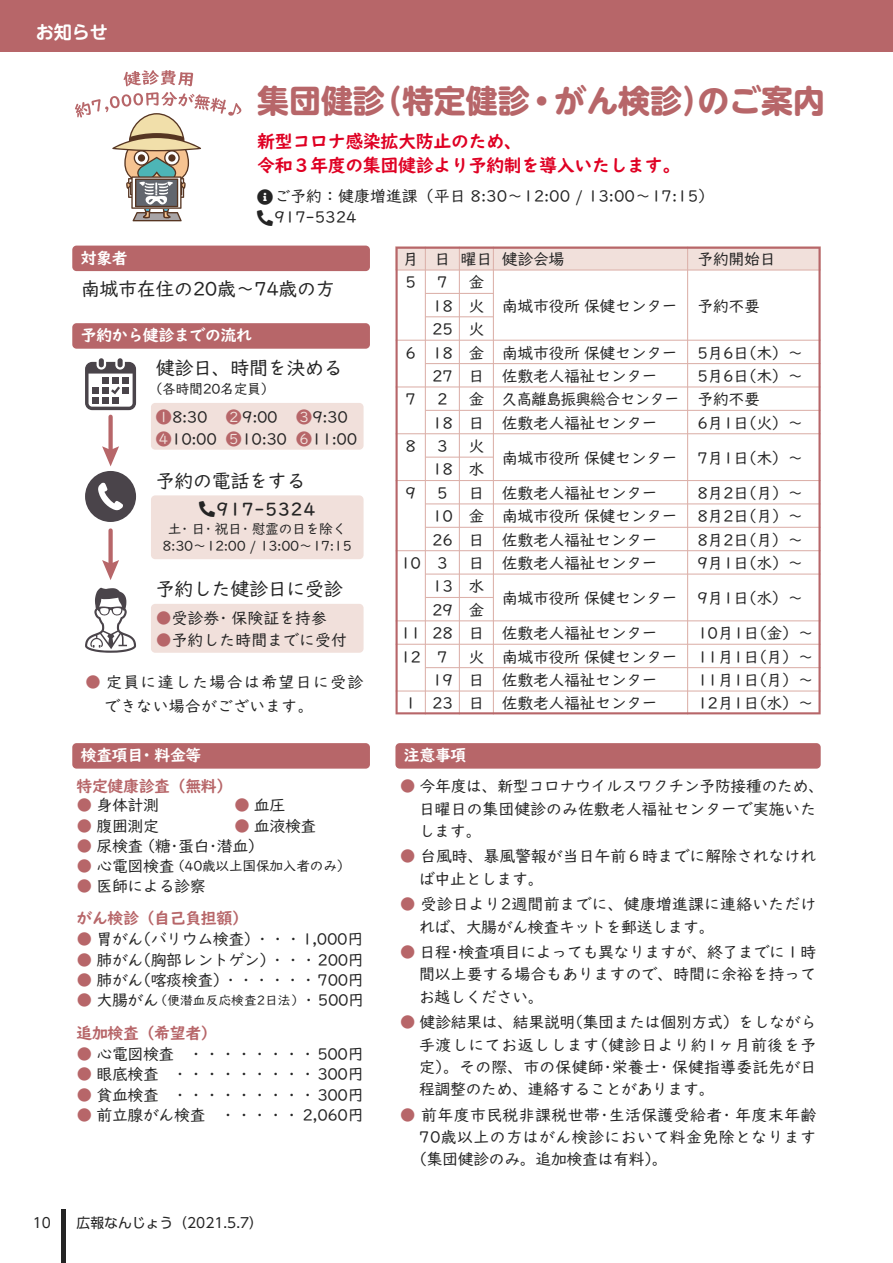
<style>
.page{position:relative;width:893px;height:1263px;background:#fff}
.page>*{position:absolute;margin:0;border:0;box-sizing:border-box;transform-origin:0 0}
.t1{font:700 31.95px "UD Shin M Go Pr 6 N";color:#b76669}
.t2{font:19.2px "UD Digi Kyokasho Pro N";letter-spacing:-.025em;color:#242424}
.t3{font:700 18px/23.4px "UD Digi Kyokasho Pro N";letter-spacing:-.025em;color:#df0023}
.t4{font:500 18px "UD Digi Kyokasho Pro N";letter-spacing:.025em;color:#242424}
.t5{font:700 18px "UD Shin M Go Pr 6 N De";color:#fff}
.t6{font:15.9px/22.4px "UD Digi Kyokasho Pro N";letter-spacing:-.025em;color:#242424}
.t7{font:15.9px/21.3px "UD Digi Kyokasho Pro N";color:#242424}
.t8{font:15.9px/22.4px "UD Digi Kyokasho Pro N";letter-spacing:.005em;color:#242424}
.t9{font:15.9px/22.4px "UD Digi Kyokasho Pro N";letter-spacing:-.005em;color:#242424}
.t10{font:700 15.9px "UD Digi Kyokasho Pro N";letter-spacing:-.025em;color:#b76669}
.t11{font:15.9px/23.4px "UD Digi Kyokasho Pro N";letter-spacing:.08em;color:#242424}
.t12{font:15.9px "UD Digi Kyokasho Pro N";letter-spacing:.02em;color:#242424}
.t13{font:700 15.9px "UD Digi Kyokasho Pro N";letter-spacing:-.025em;color:#fff}
.t14{font:15.9px "UD Digi Kyokasho Pro N";letter-spacing:.025em;color:#242424}
.t15{font:13.8px/17px "UD Digi Kyokasho Pro N";letter-spacing:-.025em;color:#242424;text-align:center}
.t16{font:13.8px "UD Shin Go Pr 6 N";color:#242424}
.t17{font:12.75px "UD Digi Kyokasho Pro N";color:#242424}
.s1{color:#b76669}
.s2{font-size:15.9px;color:#b76669}
.s3{font-size:15.9px}
</style>
<div class="page">
<div style="left:0;top:0;width:893px;height:51px;background:#b76669"></div>
<hr style="left:892px;top:0;width:1px;height:51px;background:#54abb5">
<svg style="left:396px;top:247px;width:425px;height:467px"></svg>
<svg style="left:85px;top:588px;width:51px;height:65px"></svg>
<div style="left:99px;top:358px;width:5px;height:9px;background:#4a444a;border-radius:3px"></div>
<div style="left:118px;top:358px;width:5px;height:9px;background:#4a444a;border-radius:3px"></div>
<svg style="left:85px;top:362px;width:51px;height:48px"></svg>
<div style="left:122px;top:387px;width:7px;height:6px;background:#4a444a"></div>
<div style="left:112px;top:397px;width:7px;height:6px;background:#4a444a"></div>
<div style="left:102px;top:377px;width:7px;height:6px;background:#4a444a"></div>
<div style="left:72px;top:323px;width:298px;height:26px;background:#b76669;border-radius:4px"></div>
<div style="left:72px;top:743px;width:298px;height:26px;background:#b76669;border-radius:4px"></div>
<div style="left:395px;top:743px;width:426px;height:26px;background:#b76669;border-radius:4px"></div>
<div style="left:72px;top:246px;width:298px;height:25px;background:#b76669;border-radius:4px"></div>
<div style="left:151px;top:403px;width:213px;height:47px;background:#f1e0db;border-radius:4px"></div>
<div style="left:151px;top:495px;width:213px;height:64px;background:#f1e0db;border-radius:4px"></div>
<div style="left:151px;top:604px;width:213px;height:49px;background:#f1e0db;border-radius:4px"></div>
<div style="left:108px;top:417px;width:5px;height:36px;background:#b76669"></div>
<svg style="left:85px;top:446px;width:51px;height:76px"></svg>
<div style="left:108px;top:530px;width:5px;height:36px;background:#b76669"></div>
<svg style="left:102px;top:560px;width:17px;height:20px"></svg>
<svg style="left:124px;top:70px;width:69px;height:16px"></svg>
<svg style="left:75px;top:92px;width:166px;height:129px"></svg>
<hr style="left:62px;top:1210px;width:4px;height:53px;background:#242424">
<p class="t5" style="left:36px;top:17px;width:74px">お知らせ</p>
<h1 class="t1" style="left:257px;top:73px;width:569px">集団健診（特定健診・がん検診）のご案内</h1>
<p class="t3" style="left:257px;top:129px;width:425px">新型コロナ感染拡大防止のため、<br>令和３年度の集団健診より予約制を導入いたします。</p>
<p class="t7" style="left:274px;top:185px;width:441px">ご予約：健康増進課（平日 8:30～12:00 / 13:00～17:15）<br>917-5324</p>
<p class="t13" style="left:81px;top:244px;width:49px">対象者</p>
<p class="t2" style="left:81px;top:273px;width:256px">南城市在住の20歳～74歳の方</p>
<p class="t13" style="left:81px;top:322px;width:173px">予約から健診までの流れ</p>
<p class="t2" style="left:156px;top:352px;width:189px">健診日、時間を決める</p>
<p class="t15" style="left:149px;top:379px;width:127px">（各時間20名定員）</p>
<p class="t6" style="left:156px;top:406px;width:203px;line-height:21.3px"><span class="s1">❶</span>8:30 <span class="s1">❷</span>9:00 <span class="s1">❸</span>9:30<br><span class="s1">❹</span>10:00 <span class="s1">❺</span>10:30 <span class="s1">❻</span>11:00</p>
<p class="t2" style="left:156px;top:464px;width:151px">予約の電話をする</p>
<p class="t4" style="left:217px;top:494px;width:100px">917-5324</p>
<p class="t15" style="left:162px;top:520px;width:191px">土・日・祝日・慰霊の日を除く<br>8:30～12:00 / 13:00～17:15</p>
<p class="t2" style="left:156px;top:573px;width:189px">予約した健診日に受診</p>
<p class="t7" style="left:156px;top:607px;width:173px"><span class="s1">●</span>受診券・保険証を持参</p>
<p class="t7" style="left:156px;top:628px;width:193px"><span class="s1">●</span>予約した時間までに受付</p>
<p class="t11" style="left:104px;top:670px;width:261px;text-indent:-19px"><span class="s1">●</span> 定員に達した場合は希望日に受診できない場合がございます。</p>
<p class="t6" style="left:403px;top:247px;width:163px">月 日 曜日 健診会場</p>
<p class="t6" style="left:697px;top:247px;width:80px">予約開始日</p>
<p class="t6" style="left:405px;top:270px;width:12px">5</p>
<p class="t6" style="left:437px;top:270px;width:12px">7</p>
<p class="t6" style="left:469px;top:270px;width:17px">金</p>
<p class="t6" style="left:432px;top:294px;width:329px">18 火 南城市役所 保健センター 予約不要</p>
<p class="t6" style="left:432px;top:317px;width:54px">25 火</p>
<p class="t6" style="left:405px;top:341px;width:400px">6 18 金 南城市役所 保健センター 5月6日（木）～</p>
<p class="t6" style="left:432px;top:364px;width:227px">27 日 佐敷老人福祉センター</p>
<p class="t6" style="left:697px;top:364px;width:107px">5月6日（木）～</p>
<p class="t6" style="left:405px;top:387px;width:12px">7</p>
<p class="t6" style="left:437px;top:387px;width:12px">2</p>
<p class="t6" style="left:432px;top:387px;width:329px;line-height:23.4px;text-indent:36px">金 久高離島振興総合センター 予約不要<br>18 日 佐敷老人福祉センター</p>
<p class="t6" style="left:697px;top:411px;width:107px">6月1日（火）～</p>
<p class="t6" style="left:405px;top:434px;width:12px">8</p>
<p class="t6" style="left:437px;top:434px;width:12px">3</p>
<p class="t6" style="left:469px;top:434px;width:17px">火</p>
<p class="t6" style="left:432px;top:457px;width:54px">18 水</p>
<p class="t6" style="left:502px;top:446px;width:303px">南城市役所 保健センター 7月1日（木）～</p>
<p class="t6" style="left:432px;top:480px;width:373px;line-height:23.4px;text-align:justify;text-indent:265px">8月2日（月）～10 金 南城市役所 保健センター 8月2日（月）～26 日 佐敷老人福祉センター</p>
<p class="t6" style="left:405px;top:481px;width:12px">9</p>
<p class="t6" style="left:437px;top:481px;width:12px">5</p>
<p class="t6" style="left:469px;top:481px;width:191px">日 佐敷老人福祉センター</p>
<p class="t6" style="left:697px;top:528px;width:107px">8月2日（月）～</p>
<p class="t6" style="left:400px;top:551px;width:49px">10 3</p>
<p class="t6" style="left:469px;top:551px;width:191px">日 佐敷老人福祉センター</p>
<p class="t6" style="left:697px;top:551px;width:107px">9月1日（水）～</p>
<p class="t6" style="left:432px;top:574px;width:54px">13 水</p>
<p class="t6" style="left:502px;top:586px;width:303px">南城市役所 保健センター 9月1日（水）～</p>
<p class="t6" style="left:400px;top:597px;width:259px;line-height:23.4px;text-indent:32px">29 金<br>11 28 日 佐敷老人福祉センター</p>
<p class="t6" style="left:697px;top:621px;width:118px">10月1日（金）～</p>
<p class="t6" style="left:432px;top:644px;width:383px;line-height:23.4px;text-indent:36px">火 南城市役所 保健センター 11月1日（月）～<br>19 日 佐敷老人福祉センター</p>
<p class="t6" style="left:400px;top:645px;width:49px">12 7</p>
<p class="t6" style="left:697px;top:668px;width:118px">11月1日（月）～</p>
<p class="t6" style="left:405px;top:691px;width:254px">1 23 日 佐敷老人福祉センター</p>
<p class="t6" style="left:697px;top:691px;width:118px">12月1日（水）～</p>
<p class="t13" style="left:81px;top:742px;width:122px">検査項目・料金等</p>
<p class="t13" style="left:404px;top:742px;width:64px">注意事項</p>
<p class="t10" style="left:77px;top:773px;width:157px">特定健康診査（無料）</p>
<p class="t6" style="left:77px;top:793px;width:84px"><span class="s1">●</span> 身体計測</p>
<p class="t6" style="left:234px;top:793px;width:53px"><span class="s1">●</span> 血圧</p>
<p class="t6" style="left:77px;top:814px;width:84px"><span class="s1">●</span> 腹囲測定</p>
<p class="t6" style="left:234px;top:814px;width:84px"><span class="s1">●</span> 血液検査</p>
<p class="t6" style="left:77px;top:834px;width:189px"><span class="s1">●</span> 尿検査 （糖･蛋白･潜血）</p>
<p class="t15" style="left:77px;top:857px;width:276px"><span class="s2">●</span> <span class="s3">心電図検査</span> （40歳以上国保加入者のみ）</p>
<p class="t6" style="left:77px;top:874px;width:131px"><span class="s1">●</span> 医師による診察</p>
<p class="t10" style="left:77px;top:905px;width:173px">がん検診（自己負担額）</p>
<p class="t6" style="left:77px;top:927px;width:288px"><span class="s1">●</span> 胃がん（バリウム検査）・・・1,000円</p>
<p class="t6" style="left:77px;top:948px;width:289px"><span class="s1">●</span> 肺がん（胸部レントゲン）・・・200円</p>
<p class="t6" style="left:77px;top:968px;width:289px"><span class="s1">●</span> 肺がん（喀痰検査）・・・・・・700円</p>
<p class="t17" style="left:77px;top:989px;width:289px"><span class="s2">●</span> <span class="s3">大腸がん</span>（便潜血反応検査2日法）<span class="s3">・ 500円</span></p>
<p class="t6" style="left:77px;top:1042px;width:289px"><span class="s1">●</span> 心電図検査 ・・・・・・・・500円</p>
<p class="t6" style="left:77px;top:1062px;width:289px"><span class="s1">●</span> 眼底検査 ・・・・・・・・・300円</p>
<p class="t6" style="left:77px;top:1083px;width:289px"><span class="s1">●</span> 貧血検査 ・・・・・・・・・300円</p>
<p class="t6" style="left:77px;top:1103px;width:289px"><span class="s1">●</span> 前立腺がん検査 ・・・・・ 2,060円</p>
<p class="t10" style="left:77px;top:1020px;width:142px">追加検査（希望者）</p>
<p class="t16" style="left:33px;top:1212px;width:20px">10</p>
<p class="t16" style="left:77px;top:1212px;width:188px">広報なんじょう（2021.5.7）</p>
<p class="t6" style="left:419px;top:774px;width:407px;text-indent:-19px"><span class="s1">●</span> 今年度は、新型コロナウイルスワクチン予防接種のため、日曜日の集団健診のみ佐敷老人福祉センターで実施いたします。</p>
<p class="t9" style="left:419px;top:844px;width:399px;text-indent:-19px"><span class="s1">●</span> 台風時、暴風警報が当日午前６時までに解除されなければ中止とします。</p>
<p class="t8" style="left:419px;top:892px;width:399px;text-indent:-19px"><span class="s1">●</span> 受診日より2週間前までに、健康増進課に連絡いただければ、大腸がん検査キットを郵送します。</p>
<p class="t6" style="left:419px;top:940px;width:399px;text-align:justify;text-indent:-19px"><span class="s1">●</span> 日程･検査項目によっても異なりますが、終了までに１時間以上要する場合もありますので、時間に余裕を持ってお越しください。</p>
<p class="t6" style="left:419px;top:1010px;width:399px;text-align:justify;text-indent:-19px"><span class="s1">●</span> 健診結果は、結果説明（集団または個別方式）をしながら手渡しにてお返しします（健診日より約1ヶ月前後を予定）。その際、市の保健師･栄養士・保健指導委託先が日程調整のため、連絡することがあります。</p>
<p class="t12" style="left:400px;top:1101px;width:418px"><span class="s1">●</span> 前年度市民税非課税世帯･生活保護受給者・年度末年齢</p>
<p class="t14" style="left:419px;top:1124px;width:399px">70歳以上の方はがん検診において料金免除となります</p>
<p class="t6" style="left:411px;top:1147px;width:258px">（集団健診のみ。追加検査は有料）。</p>
</div>
